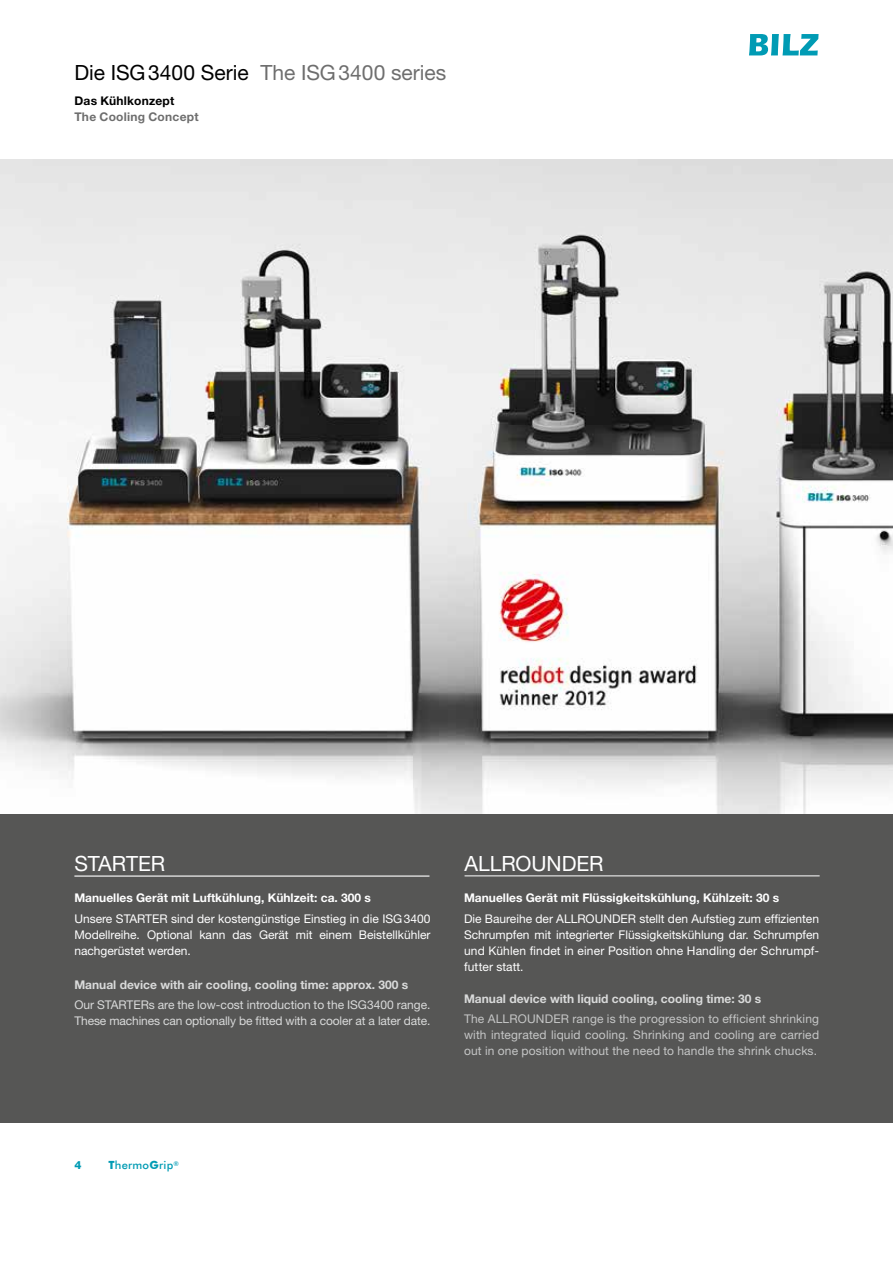
<style>
.page{position:relative;width:893px;height:1263px;background:#fff}
.page>*{position:absolute;margin:0;border:0;box-sizing:border-box;transform-origin:0 0}
.t1{font:21px "Helvetica Neue LT";color:#6e6e6e}
.t2{font:21px "Helvetica Neue LT";letter-spacing:-.005em;color:#fff}
.t3{font:12px/15.9px "Helvetica Neue LT";color:#fff;text-align:justify}
.t4{font:12px/15.9px "Helvetica Neue LT";letter-spacing:.01em;color:#c5c6c6;text-align:justify}
.t5{font:12px/15.9px "Helvetica Neue LT";letter-spacing:-.01em;color:#d9dada}
.t6{font:700 12px "Helvetica Neue LT";color:#d9dada}
.t7{font:700 12px "Helvetica Neue LT";color:#fff}
.t8{font:700 12px "Helvetica Neue LT";letter-spacing:.02em;color:#6e6e6e}
.t9{font:700 12px "Helvetica Neue LT";letter-spacing:.02em;color:#000}
.t10{font:500 11.25px "Futura BT";letter-spacing:.02em;color:#009bb4}
.t11{font:800 11.25px "Helvetica Neue LT";color:#009bb4}
.s1{color:#000}
.s2{font-weight:700}
</style>
<div class="page">
<svg style="left:749px;top:34px;width:70px;height:21px"></svg>
<div style="left:0;top:717px;width:893px;height:406px;background:#565655"></div>
<img style="left:0;top:159px;width:893px;height:654px">
<hr style="left:74px;top:875px;width:355px;height:2px;background:#fff">
<hr style="left:465px;top:875px;width:355px;height:1px;background:#fff">
<h1 class="t1" style="left:74px;top:60px;width:373px"><span class="s1">Die ISG 3400 Serie</span> The ISG 3400 series</h1>
<p class="t9" style="left:74px;top:94px;width:101px">Das Kühlkonzept</p>
<p class="t8" style="left:74px;top:109px;width:126px">The Cooling Concept</p>
<h1 class="t2" style="left:74px;top:851px;width:92px">STARTER</h1>
<p class="t7" style="left:74px;top:891px;width:298px">Manuelles Gerät mit Luftkühlung, Kühlzeit: ca. 300 s</p>
<p class="t3" style="left:74px;top:910px;width:358px">Unsere STARTER sind der kostengünstige Einstieg in die ISG 3400<br>Modellreihe. Optional kann das Gerät mit einem Beistellkühler nachgerüstet werden.</p>
<p class="t6" style="left:74px;top:977px;width:335px">Manual device with air cooling, cooling time: approx. 300 s</p>
<p class="t5" style="left:74px;top:997px;width:358px">Our STARTERs are the low-cost introduction to the ISG3400 range.<br>These machines can optionally be fitted with a cooler at a later date.</p>
<h1 class="t2" style="left:465px;top:851px;width:140px">ALLROUNDER</h1>
<p class="t7" style="left:464px;top:891px;width:317px">Manuelles Gerät mit Flüssigkeitskühlung, Kühlzeit: 30 s</p>
<p class="t3" style="left:464px;top:910px;width:357px">Die Baureihe der ALLROUNDER stellt den Aufstieg zum effizienten Schrumpfen mit integrierter Flüssigkeitskühlung dar. Schrumpfen und Kühlen findet in einer Position ohne Handling der Schrumpf&shy;futter statt.</p>
<p class="t6" style="left:464px;top:991px;width:299px">Manual device with liquid cooling, cooling time: 30 s</p>
<p class="t4" style="left:464px;top:1011px;width:357px">The ALLROUNDER range is the progression to efficient shrinking with integrated liquid cooling. Shrinking and cooling are carried out in one position without the need to handle the shrink chucks.</p>
<p class="t11" style="left:74px;top:1159px;width:9px">4</p>
<p class="t10" style="left:108px;top:1158px;width:72px"><span class="s2">T</span>hermo<span class="s2">G</span>rip<sup>®</sup></p>
</div>
